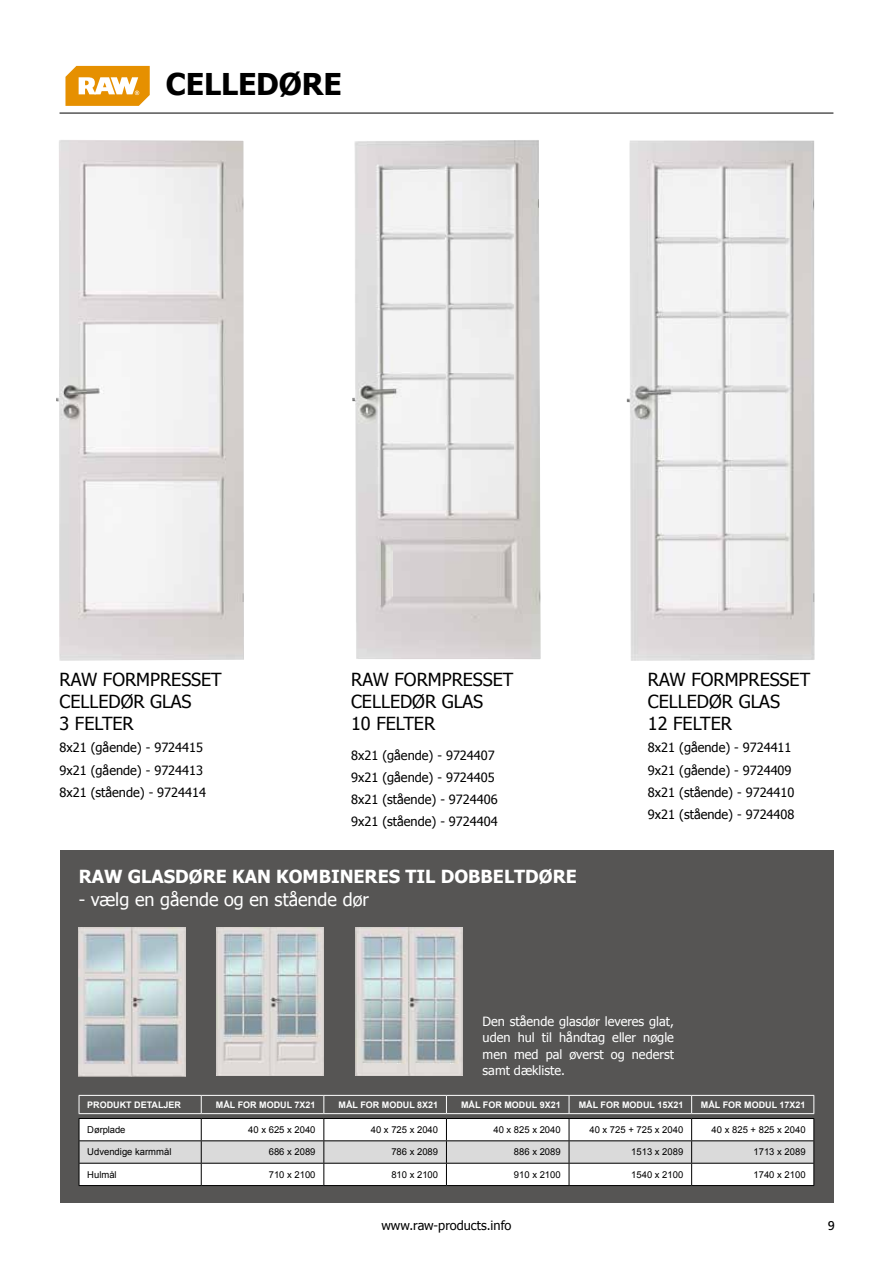
<style>
.page{position:relative;width:893px;height:1263px;background:#fff}
.page>*{position:absolute;margin:0;border:0;box-sizing:border-box;transform-origin:0 0}
.t1{font:700 30px "Tahoma";letter-spacing:-.005em;color:#000}
.t2{font:18px/22.2px "Tahoma";color:#000}
.t3{font:700 18px "Tahoma";color:#fff}
.t4{font:18px "Tahoma";color:#fff}
.t5{font:12.75px/22.2px "Tahoma";color:#000}
.t6{font:12.75px/16.5px "Tahoma";color:#fff;text-align:justify}
.t7{font:12.75px "Frutiger LT Std";color:#000}
.t8{font:9.45px "Arial";color:#000}
.t9{font:700 9px "Arial";color:#fff}
</style>
<div class="page">
<div style="left:60px;top:850px;width:773px;height:353px;background:#565554"></div>
<hr style="left:79px;top:1095px;width:122px;height:1px;background:#fff">
<svg style="left:79px;top:1096px;width:1px;height:17px"></svg>
<hr style="left:201px;top:1095px;width:123px;height:1px;background:#fff">
<svg style="left:201px;top:1096px;width:1px;height:17px"></svg>
<hr style="left:324px;top:1095px;width:122px;height:1px;background:#fff">
<svg style="left:323px;top:1096px;width:1px;height:17px"></svg>
<hr style="left:446px;top:1095px;width:123px;height:1px;background:#fff">
<svg style="left:446px;top:1096px;width:1px;height:17px"></svg>
<hr style="left:569px;top:1095px;width:123px;height:1px;background:#fff">
<svg style="left:569px;top:1096px;width:1px;height:17px"></svg>
<hr style="left:692px;top:1095px;width:122px;height:1px;background:#fff">
<svg style="left:691px;top:1096px;width:1px;height:17px"></svg>
<svg style="left:813px;top:1096px;width:1px;height:17px"></svg>
<hr style="left:79px;top:1113px;width:122px;height:1px;background:#fff">
<hr style="left:201px;top:1113px;width:123px;height:1px;background:#fff">
<hr style="left:324px;top:1113px;width:122px;height:1px;background:#fff">
<hr style="left:446px;top:1113px;width:123px;height:1px;background:#fff">
<hr style="left:569px;top:1113px;width:123px;height:1px;background:#fff">
<hr style="left:692px;top:1113px;width:122px;height:1px;background:#fff">
<svg style="left:79px;top:1119px;width:735px;height:66px;background:#ebebeb"></svg>
<hr style="left:79px;top:1163px;width:122px;height:1px;background:#000">
<hr style="left:201px;top:1163px;width:123px;height:1px;background:#000">
<hr style="left:324px;top:1163px;width:122px;height:1px;background:#000">
<hr style="left:446px;top:1163px;width:123px;height:1px;background:#000">
<hr style="left:569px;top:1163px;width:123px;height:1px;background:#000">
<hr style="left:692px;top:1163px;width:122px;height:1px;background:#000">
<hr style="left:79px;top:1185px;width:122px;height:1px;background:#000">
<hr style="left:201px;top:1185px;width:123px;height:1px;background:#000">
<hr style="left:324px;top:1185px;width:122px;height:1px;background:#000">
<hr style="left:446px;top:1185px;width:123px;height:1px;background:#000">
<hr style="left:569px;top:1185px;width:123px;height:1px;background:#000">
<hr style="left:692px;top:1185px;width:122px;height:1px;background:#000">
<hr style="left:79px;top:1118px;width:122px;height:1px;background:#000">
<hr style="left:201px;top:1118px;width:123px;height:1px;background:#000">
<hr style="left:324px;top:1118px;width:122px;height:1px;background:#000">
<hr style="left:446px;top:1118px;width:123px;height:1px;background:#000">
<hr style="left:569px;top:1118px;width:123px;height:1px;background:#000">
<hr style="left:692px;top:1118px;width:122px;height:1px;background:#000">
<img style="left:217px;top:927px;width:107px;height:149px">
<img style="left:356px;top:927px;width:106px;height:149px">
<img style="left:78px;top:927px;width:107px;height:149px">
<img style="left:627px;top:140px;width:188px;height:521px">
<img style="left:56px;top:140px;width:188px;height:521px">
<img style="left:352px;top:140px;width:189px;height:519px">
<svg style="left:65px;top:66px;width:85px;height:40px"></svg>
<hr style="left:60px;top:113px;width:773px;height:1px;background:#000">
<h1 class="t1" style="left:166px;top:63px;width:178px">CELLEDØRE</h1>
<h2 class="t2" style="left:60px;top:667px;width:164px">RAW FORMPRESSET<br>CELLEDØR GLAS<br>3 FELTER</h2>
<p class="t5" style="left:60px;top:736px;width:148px">8x21 (gående) - 9724415<br>9x21 (gående) - 9724413<br>8x21 (stående) - 9724414</p>
<h2 class="t2" style="left:351px;top:667px;width:164px">RAW FORMPRESSET<br>CELLEDØR GLAS<br>10 FELTER</h2>
<p class="t5" style="left:351px;top:743px;width:148px">8x21 (gående) - 9724407<br>9x21 (gående) - 9724405<br>8x21 (stående) - 9724406<br>9x21 (stående) - 9724404</p>
<h2 class="t3" style="left:79px;top:864px;width:500px">RAW GLASDØRE KAN KOMBINERES TIL DOBBELTDØRE</h2>
<h2 class="t4" style="left:79px;top:887px;width:292px">- vælg en gående og en stående dør</h2>
<h2 class="t2" style="left:648px;top:667px;width:164px">RAW FORMPRESSET<br>CELLEDØR GLAS<br>12 FELTER</h2>
<p class="t5" style="left:648px;top:736px;width:148px">8x21 (gående) - 9724411<br>9x21 (gående) - 9724409<br>8x21 (stående) - 9724410<br>9x21 (stående) - 9724408</p>
<p class="t6" style="left:483px;top:1012px;width:193px">Den stående glasdør leveres glat, uden hul til håndtag eller nøgle men med pal øverst og nederst samt dækliste.</p>
<p class="t9" style="left:87px;top:1098px;width:95px">PRODUKT DETALJER</p>
<p class="t9" style="left:216px;top:1098px;width:101px">MÅL FOR MODUL 7X21</p>
<p class="t9" style="left:338px;top:1098px;width:101px">MÅL FOR MODUL 8X21</p>
<p class="t9" style="left:461px;top:1098px;width:101px">MÅL FOR MODUL 9X21</p>
<p class="t9" style="left:579px;top:1098px;width:106px">MÅL FOR MODUL 15X21</p>
<p class="t9" style="left:701px;top:1098px;width:106px">MÅL FOR MODUL 17X21</p>
<p class="t8" style="left:87px;top:1123px;width:40px">Dørplade</p>
<p class="t8" style="left:248px;top:1123px;width:69px">40 x 625 x 2040</p>
<p class="t8" style="left:371px;top:1123px;width:69px">40 x 725 x 2040</p>
<p class="t8" style="left:493px;top:1123px;width:69px">40 x 825 x 2040</p>
<p class="t8" style="left:589px;top:1123px;width:95px">40 x 725 + 725 x 2040</p>
<p class="t8" style="left:712px;top:1123px;width:95px">40 x 825 + 825 x 2040</p>
<p class="t8" style="left:87px;top:1146px;width:86px">Udvendige karmmål</p>
<p class="t8" style="left:269px;top:1146px;width:48px">686 x 2089</p>
<p class="t8" style="left:391px;top:1146px;width:48px">786 x 2089</p>
<p class="t8" style="left:514px;top:1146px;width:48px">886 x 2089</p>
<p class="t8" style="left:631px;top:1146px;width:54px">1513 x 2089</p>
<p class="t8" style="left:753px;top:1146px;width:54px">1713 x 2089</p>
<p class="t8" style="left:87px;top:1168px;width:31px">Hulmål</p>
<p class="t8" style="left:269px;top:1168px;width:48px">710 x 2100</p>
<p class="t8" style="left:391px;top:1168px;width:48px">810 x 2100</p>
<p class="t8" style="left:514px;top:1168px;width:48px">910 x 2100</p>
<p class="t8" style="left:631px;top:1168px;width:54px">1540 x 2100</p>
<p class="t8" style="left:753px;top:1168px;width:54px">1740 x 2100</p>
<p class="t5" style="left:381px;top:1214px;width:132px">www.raw-products.info</p>
<p class="t7" style="left:828px;top:1218px;width:9px">9</p>
</div>
